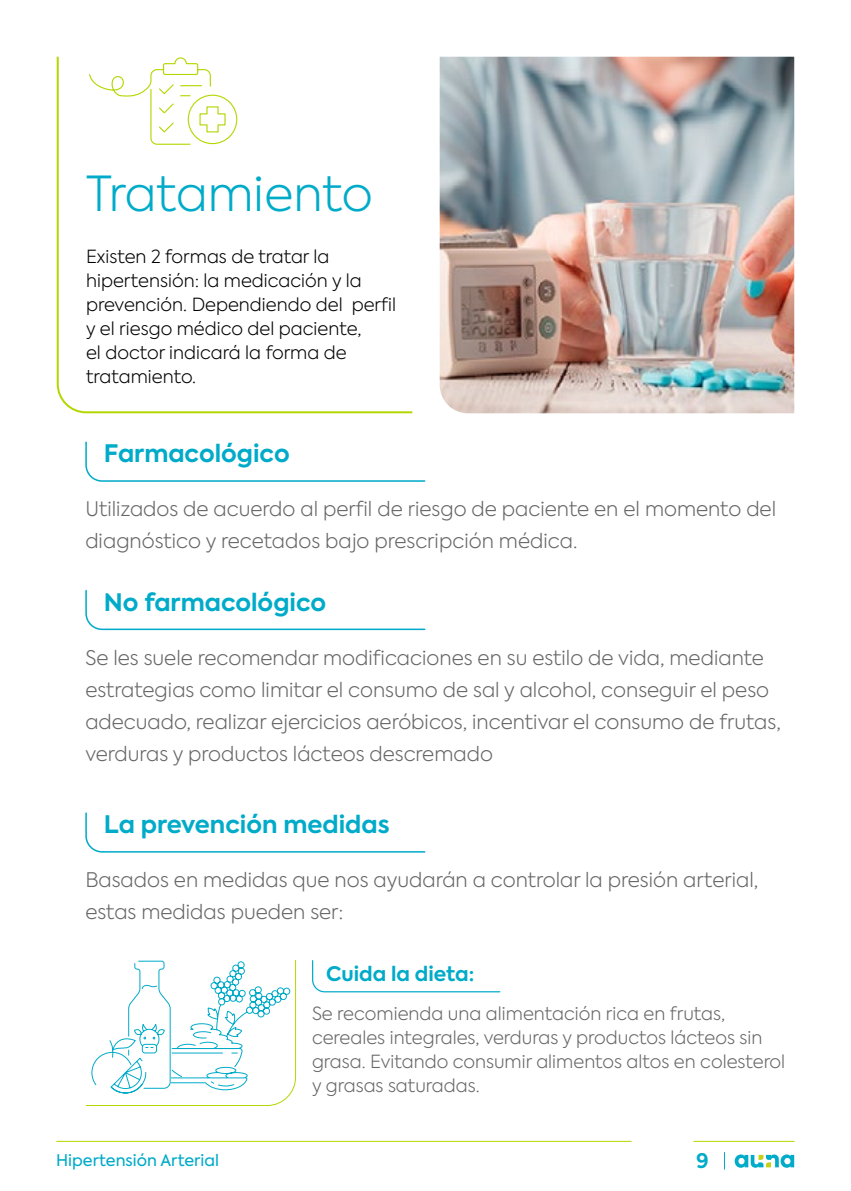
<style>
.page{position:relative;width:851px;height:1191px;background:#fff}
.page>*{position:absolute;margin:0;border:0;box-sizing:border-box;transform-origin:0 0}
.t1{font:300 48px "Axiforma";letter-spacing:-.005em;color:#00abc9}
.t2{font:700 24px "Axiforma";color:#00abc9}
.t3{font:300 20px/32px "Axiforma";color:#666}
.t4{font:700 20px "Axiforma";color:#00abc9}
.t5{font:300 18px/24px "Axiforma";color:#666}
.t6{font:300 18px/24px "Axiforma";color:#000}
.t7{font:16px "Axiforma";color:#00abc9}
</style>
<div class="page">
<svg style="left:734px;top:1154px;width:60px;height:13px"></svg>
<hr style="left:693px;top:1140px;width:101px;height:1px;background:#b5d600">
<hr style="left:57px;top:1140px;width:574px;height:1px;background:#b5d600">
<svg style="left:56px;top:56px;width:357px;height:358px"></svg>
<svg style="left:85px;top:441px;width:341px;height:41px"></svg>
<svg style="left:85px;top:590px;width:341px;height:41px"></svg>
<svg style="left:85px;top:812px;width:341px;height:41px"></svg>
<svg style="left:312px;top:960px;width:189px;height:33px"></svg>
<svg style="left:85px;top:960px;width:211px;height:146px"></svg>
<img style="left:439px;top:57px;width:355px;height:356px">
<svg style="left:88px;top:57px;width:150px;height:88px"></svg>
<h1 class="t1" style="left:86px;top:163px;width:288px">Tratamiento</h1>
<p class="t6" style="left:86px;top:244px;width:311px">Existen 2 formas de tratar la hipertensión: la medicación y la prevención. Dependiendo del perfil y el riesgo médico del paciente,<br>el doctor indicará la forma de tratamiento.</p>
<p class="t2" style="left:104px;top:437px;width:187px">Farmacológico</p>
<p class="t3" style="left:85px;top:492px;width:692px">Utilizados de acuerdo al perfil de riesgo de paciente en el momento del diagnóstico y recetados bajo prescripción médica.</p>
<p class="t2" style="left:104px;top:585px;width:224px">No farmacológico</p>
<p class="t3" style="left:85px;top:642px;width:697px">Se les suele recomendar modificaciones en su estilo de vida, mediante estrategias como limitar el consumo de sal y alcohol, conseguir el peso adecuado, realizar ejercicios aeróbicos, incentivar el consumo de frutas, verduras y productos lácteos descremado</p>
<p class="t2" style="left:104px;top:808px;width:287px">La prevención medidas</p>
<p class="t3" style="left:85px;top:863px;width:674px">Basados en medidas que nos ayudarán a controlar la presión arterial, estas medidas pueden ser:</p>
<p class="t4" style="left:326px;top:960px;width:150px">Cuida la dieta:</p>
<p class="t5" style="left:312px;top:1001px;width:474px">Se recomienda una alimentación rica en frutas, cereales integrales, verduras y productos lácteos sin grasa. Evitando consumir alimentos altos en colesterol y grasas saturadas.</p>
<p class="t7" style="left:56px;top:1150px;width:164px">Hipertensión Arterial</p>
<p class="t4" style="left:696px;top:1146px;width:14px">9</p>
</div>
